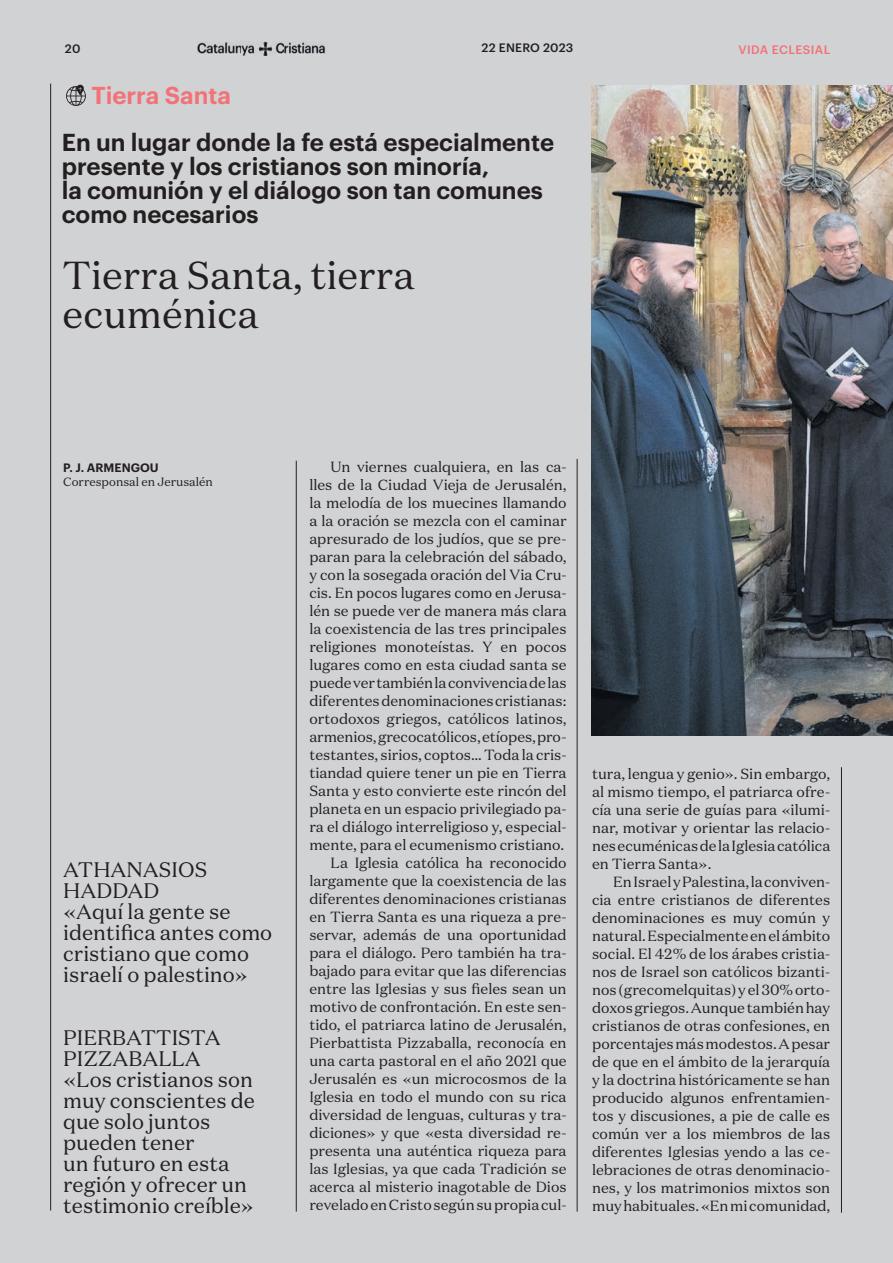
<style>
.page{position:relative;width:893px;height:1263px;background:#d1d2d4}
.page>*{position:absolute;margin:0;border:0;box-sizing:border-box;transform-origin:0 0}
.t1{font:39px/39px "Domaine Text";color:#231f20}
.t2{font:600 24px/24px "Graphik";color:#231f20}
.t3{font:600 24px "Graphik";color:#f27278}
.t4{font:21px/21px "Domaine Text";color:#231f20}
.t5{font:14.7px/18px "Domaine Text";color:#231f20;text-align:justify}
.t6{font:12px "Domaine Text";color:#231f20}
.t7{font:500 12px "Graphik";letter-spacing:.015em;color:#231f20}
.t8{font:500 12px "Graphik";letter-spacing:.035em;color:#f27278}
.t9{font:600 12px "Graphik";color:#231f20}
</style>
<div class="page">
<img style="left:198px;top:41px;width:128px;height:14px">
<hr style="left:841px;top:767px;width:1px;height:446px;background:#231f20">
<hr style="left:50px;top:84px;width:1px;height:1126px;background:#231f20">
<hr style="left:296px;top:461px;width:1px;height:750px;background:#231f20">
<hr style="left:577px;top:459px;width:1px;height:752px;background:#231f20">
<svg style="left:66px;top:85px;width:20px;height:21px"></svg>
<img style="left:592px;top:86px;width:298px;height:650px">
<img style="left:890px;top:86px;width:3px;height:650px">
<p class="t7" style="left:65px;top:39px;width:17px">20</p>
<p class="t7" style="left:482px;top:39px;width:93px">22 ENERO 2023</p>
<p class="t8" style="left:738px;top:40px;width:93px">VIDA ECLESIAL</p>
<h2 class="t3" style="left:92px;top:77px;width:141px">Tierra Santa</h2>
<h2 class="t2" style="left:62px;top:128px;width:494px">En un lugar donde la fe está especialmente presente y los cristianos son minoría,<br>la comunión y el diálogo son tan comunes como necesarios</h2>
<h1 class="t1" style="left:63px;top:255px;width:353px">Tierra Santa, tierra ecuménica</h1>
<p class="t9" style="left:63px;top:459px;width:97px">P. J. ARMENGOU</p>
<p class="t6" style="left:63px;top:474px;width:151px">Corresponsal en Jerusalén</p>
<h3 class="t4" style="left:63px;top:859px;width:211px">ATHANASIOS<br>HADDAD<br>«Aquí la gente se identifica antes como cristiano que como israelí o palestino»</h3>
<h3 class="t4" style="left:63px;top:1027px;width:193px">PIERBATTISTA<br>PIZZABALLA<br>«Los cristianos son muy conscientes de que solo juntos pueden tener<br>un futuro en esta región y ofrecer un testimonio creíble»</h3>
<p class="t5" style="left:309px;top:458px;width:259px;text-align:right">Un viernes cualquiera, en las ca&shy;lles de la Ciudad Vieja de Jerusalén, la melodía de los muecines llamando a la oración se mezcla con el caminar apresurado de los judíos, que se pre&shy;paran para la celebración del sábado, y con la sosegada oración del Via Cru&shy;cis. En pocos lugares como en Jerusa&shy;lén se puede ver de manera más clara la coexistencia de las tres principales religiones monoteístas. Y en pocos lugares como en esta ciudad santa se puede ver también la convivencia de las diferentes denominaciones cristianas: ortodoxos griegos, católicos latinos, armenios, grecocatólicos, etíopes, pro&shy;testantes, sirios, coptos… Toda la cris&shy;tiandad quiere tener un pie en Tierra Santa y esto convierte este rincón del planeta en un espacio privilegiado pa&shy;ra el diálogo interreligioso y, especial&shy;mente, para el ecumenismo cristiano.<br>La Iglesia católica ha reconocido largamente que la coexistencia de las diferentes denominaciones cristianas en Tierra Santa es una riqueza a pre&shy;servar, además de una oportunidad para el diálogo. Pero también ha tra&shy;bajado para evitar que las diferencias entre las Iglesias y sus fieles sean un motivo de confrontación. En este sen&shy;tido, el patriarca latino de Jerusalén, Pierbattista Pizzaballa, reconocía en una carta pastoral en el año 2021 que Jerusalén es «un microcosmos de la Iglesia en todo el mundo con su rica diversidad de lenguas, culturas y tra&shy;diciones» y que «esta diversidad re&shy;presenta una auténtica riqueza para las Iglesias, ya que cada Tradición se acerca al misterio inagotable de Dios revelado en Cristo según su propia cul-</p>
<p class="t5" style="left:592px;top:765px;width:240px">tura, lengua y genio». Sin embargo, al mismo tiempo, el patriarca ofre&shy;cía una serie de guías para «ilumi&shy;nar, motivar y orientar las relacio&shy;nes ecuménicas de la Iglesia católica en Tierra Santa».</p>
<p class="t5" style="left:592px;top:873px;width:240px;text-indent:21px">En Israel y Palestina, la conviven&shy;cia entre cristianos de diferentes denominaciones es muy común y natural. Especialmente en el ámbito social. El 42% de los árabes cristia&shy;nos de Israel son católicos bizanti&shy;nos (grecomelquitas) y el 30% orto&shy;doxos griegos. Aunque también hay cristianos de otras confesiones, en porcentajes más modestos. A pesar de que en el ámbito de la jerarquía y la doctrina históricamente se han producido algunos enfrentamien&shy;tos y discusiones, a pie de calle es común ver a los miembros de las diferentes Iglesias yendo a las ce&shy;lebraciones de otras denominacio&shy;nes, y los matrimonios mixtos son muy habituales. «En mi comunidad,</p>
</div>
